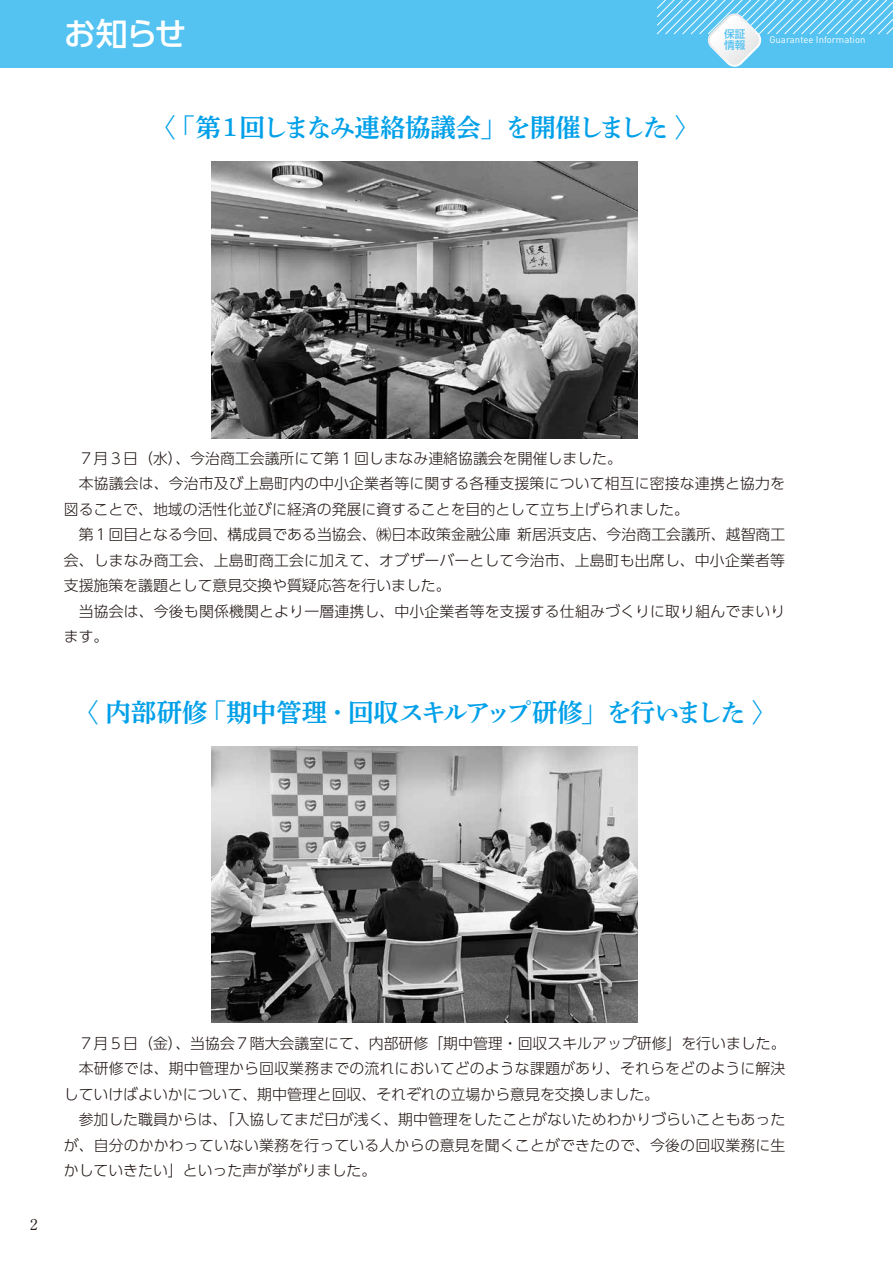
<style>
.page{position:relative;width:893px;height:1263px;background:#fff}
.page>*{position:absolute;margin:0;border:0;box-sizing:border-box;transform-origin:0 0}
.t1{font:500 31.95px "UD Shin Go Pr 6 N";color:#fff}
.t2{font:25.5px "FOT DNP Shuei Y Min Std B";letter-spacing:-.04em;color:#00a0e9}
.t3{font:25.5px "FOT DNP Shuei Y Min Std B";letter-spacing:-.1em;color:#00a0e9}
.t4{font:300 14.85px/25.5px "UD Shin Go Pr 6 N";color:#221815}
.t5{font:700 14.85px "A1 Mincho Std";color:#221815}
.t6{font:500 10.65px/11.7px "Shin Go Pro";color:#54c3f1}
.t7{font:9.6px "DIN";color:#fff}
</style>
<div class="page">
<div style="left:0;top:0;width:893px;height:68px;background:#54c3f1"></div>
<svg style="left:657px;top:0;width:236px;height:67px"></svg>
<img style="left:212px;top:162px;width:425px;height:276px">
<img style="left:212px;top:746px;width:425px;height:277px">
<h1 class="t1" style="left:64px;top:8px;width:124px">お知らせ</h1>
<h2 class="t3" style="left:150px;top:109px;width:551px">〈 「第１回しまなみ連絡協議会」を開催しました〉</h2>
<p class="t6" style="left:724px;top:27px;width:23px">保証情報</p>
<p class="t7" style="left:769px;top:34px;width:98px">Guarantee Information</p>
<p class="t4" style="left:64px;top:445px;width:723px">　７月３日（水）、今治商工会議所にて第１回しまなみ連絡協議会を開催しました。<br>　本協議会は、今治市及び上島町内の中小企業者等に関する各種支援策について相互に密接な連携と協力を図ることで、地域の活性化並びに経済の発展に資することを目的として立ち上げられました。<br>　第１回目となる今回、構成員である当協会、㈱日本政策金融公庫 新居浜支店、今治商工会議所、越智商工会、しまなみ商工会、上島町商工会に加えて、オブザーバーとして今治市、上島町も出席し、中小企業者等支援施策を議題として意見交換や質疑応答を行いました。<br>　当協会は、今後も関係機関とより一層連携し、中小企業者等を支援する仕組みづくりに取り組んでまいります。</p>
<h2 class="t2" style="left:73px;top:694px;width:705px">〈 内部研修「期中管理・回収スキルアップ研修」を行いました〉</h2>
<p class="t5" style="left:30px;top:1213px;width:9px">2</p>
<p class="t4" style="left:64px;top:1030px;width:723px">　７月５日（金）、当協会７階大会議室にて、内部研修「期中管理・回収スキルアップ研修」を行いました。　本研修では、期中管理から回収業務までの流れにおいてどのような課題があり、それらをどのように解決していけばよいかについて、期中管理と回収、それぞれの立場から意見を交換しました。<br>　参加した職員からは、「入協してまだ日が浅く、期中管理をしたことがないためわかりづらいこともあったが、自分のかかわっていない業務を行っている人からの意見を聞くことができたので、今後の回収業務に生かしていきたい」といった声が挙がりました。</p>
</div>
